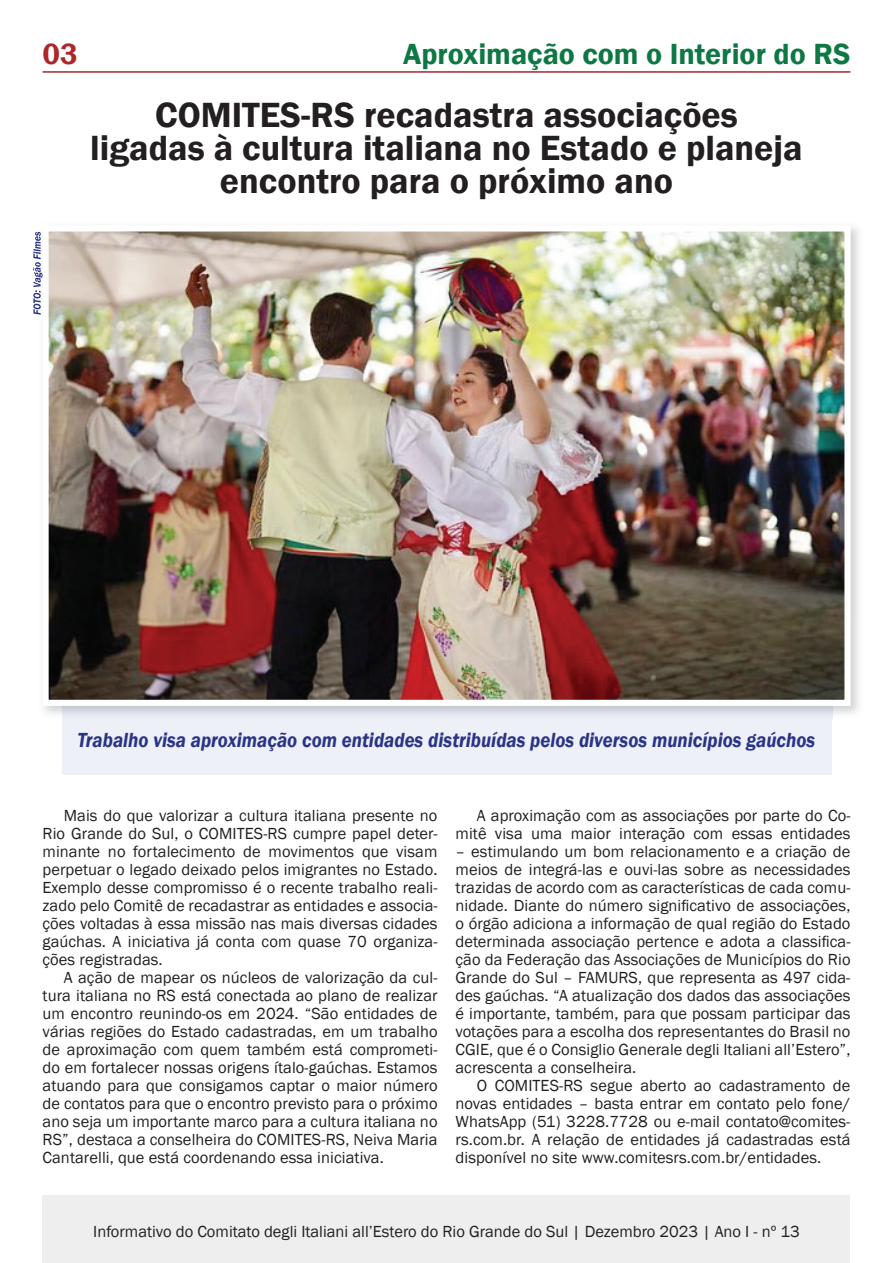
<style>
.page{position:relative;width:893px;height:1263px;background:#fff}
.page>*{position:absolute;margin:0;border:0;box-sizing:border-box;transform-origin:0 0}
.t1{font:600 36px/33px "Franklin Gothic";color:#231f20;text-align:center}
.t2{font:600 30px "Franklin Gothic";color:#0e7845}
.t3{font:600 30px "Franklin Gothic";color:#ac272b}
.t4{font:italic 600 21px "Franklin Gothic";color:#2a3486;scale:.9 1}
.t5{font:16.5px/18px "Franklin Gothic";letter-spacing:.005em;color:#231f20;text-align:justify}
</style>
<div class="page">
<div style="left:62px;top:578px;width:770px;height:196px;background:#edf0f7"></div>
<img style="left:832px;top:619px;width:30px;height:100px">
<img style="left:50px;top:232px;width:794px;height:467px">
<div style="left:43px;top:225px;width:808px;height:481px;border:6px solid #fff"></div>
<svg style="left:33px;top:232px;width:10px;height:83px"></svg>
<div style="left:43px;top:1196px;width:807px;height:67px;background:#eeeeef"></div>
<hr style="left:43px;top:71px;width:807px;height:2px;background:#ac272b">
<h2 class="t3" style="left:43px;top:35px;width:37px">03</h2>
<h2 class="t2" style="left:403px;top:35px;width:449px">Aproximação com o Interior do RS</h2>
<h1 class="t1" style="left:90px;top:99px;width:714px">COMITES-RS recadastra associações<br>ligadas à cultura italiana no Estado e planeja encontro para o próximo ano</h1>
<p class="t4" style="left:78px;top:727px;width:821px">Trabalho visa aproximação com entidades distribuídas pelos diversos municípios gaúchos</p>
<p class="t5" style="left:43px;top:807px;width:397px;text-indent:21px">Mais do que valorizar a cultura italiana presente no Rio Grande do Sul, o COMITES-RS cumpre papel deter&shy;minante no fortalecimento de movimentos que visam perpetuar o legado deixado pelos imigrantes no Estado.<br>Exemplo desse compromisso é o recente trabalho reali&shy;zado pelo Comitê de recadastrar as entidades e associa&shy;ções voltadas à essa missão nas mais diversas cidades gaúchas. A iniciativa já conta com quase 70 organiza&shy;ções registradas.</p>
<p class="t5" style="left:43px;top:969px;width:397px;text-indent:21px">A ação de mapear os núcleos de valorização da cul&shy;tura italiana no RS está conectada ao plano de realizar um encontro reunindo-os em 2024. “São entidades de várias regiões do Estado cadastradas, em um trabalho de aproximação com quem também está comprometi&shy;do em fortalecer nossas origens ítalo-gaúchas. Estamos atuando para que consigamos captar o maior número de contatos para que o encontro previsto para o próximo ano seja um importante marco para a cultura italiana no RS”, destaca a conselheira do COMITES-RS, Neiva Maria Cantarelli, que está coordenando essa iniciativa.</p>
<p class="t5" style="left:455px;top:807px;width:397px;text-align:right">A aproximação com as associações por parte do Co&shy;mitê visa uma maior interação com essas entidades</p>
<p class="t5" style="left:455px;top:843px;width:397px">– estimulando um bom relacionamento e a criação de meios de integrá-las e ouvi-las sobre as necessidades trazidas de acordo com as características de cada comu&shy;nidade. Diante do número significativo de associações, o órgão adiciona a informação de qual região do Estado determinada associação pertence e adota a classifica&shy;ção da Federação das Associações de Municípios do Rio Grande do Sul – FAMURS, que representa as 497 cida&shy;des gaúchas. “A atualização dos dados das associações é importante, também, para que possam participar das votações para a escolha dos representantes do Brasil no CGIE, que é o Consiglio Generale degli Italiani all’Estero”, acrescenta a conselheira.</p>
<p class="t5" style="left:455px;top:1077px;width:397px;text-indent:21px">O COMITES-RS segue aberto ao cadastramento de novas entidades – basta entrar em contato pelo fone/ WhatsApp (51) 3228.7728 ou e-mail contato@comites&shy;rs.com.br. A relação de entidades já cadastradas está disponível no site www.comitesrs.com.br/entidades.</p>
<p class="t5" style="left:93px;top:1223px;width:708px">Informativo do Comitato degli Italiani all’Estero do Rio Grande do Sul | Dezembro 2023 | Ano I - nº 13</p>
</div>
